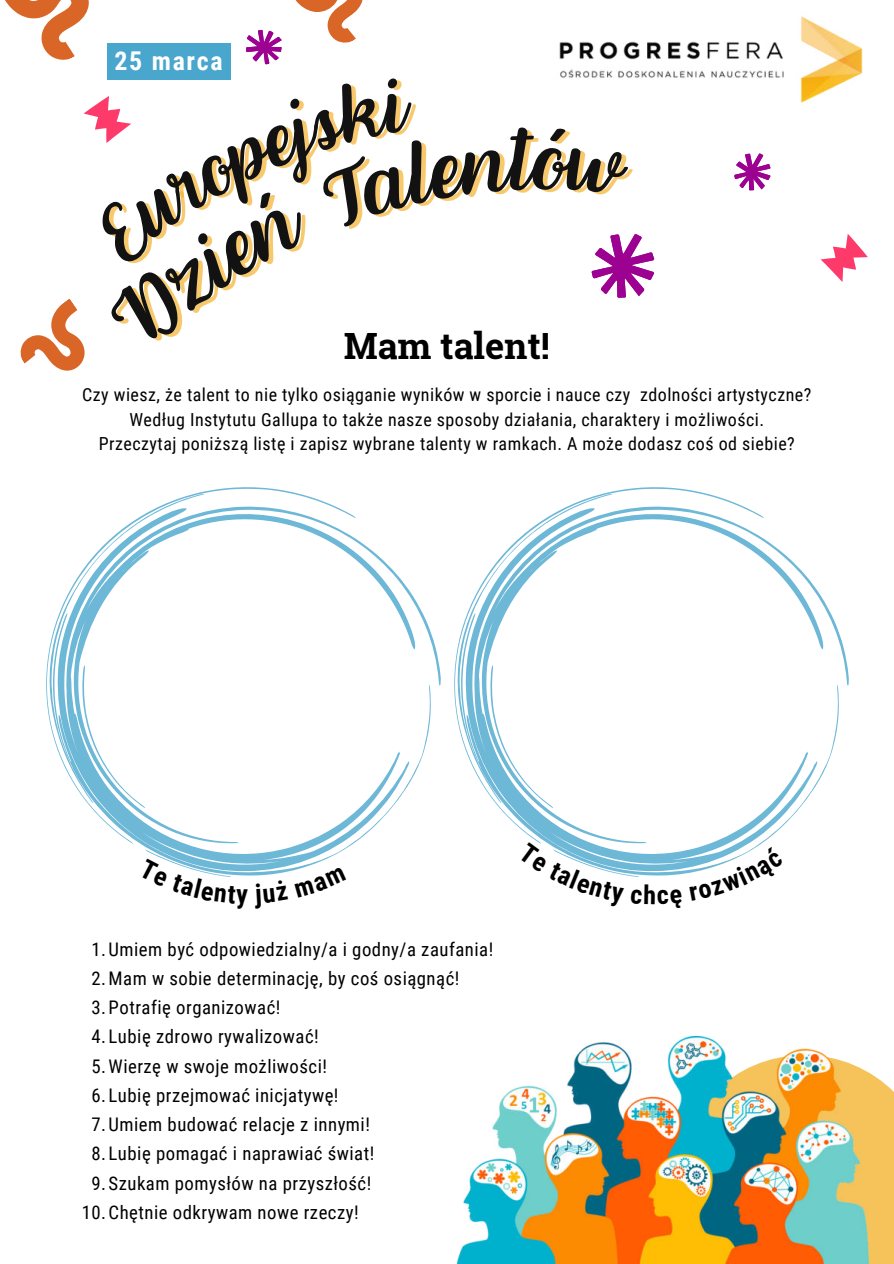
<style>
.page{position:relative;width:894px;height:1264px;background:#fff}
.page>*{position:absolute;margin:0;border:0;box-sizing:border-box;transform-origin:0 0}
.t1{font:700 36.15px "Roboto Slab";color:#000}
.t2{font:700 25.95px "Roboto Condensed";letter-spacing:.065em;color:#fff}
.t3{font:18.75px "Roboto Condensed";letter-spacing:.025em;color:#000}
.t4{font:18px/24.8px "Roboto Condensed";letter-spacing:.025em;color:#000;text-align:center}
</style>
<div class="page">
<div style="left:868px;top:1072px;width:25px;height:191px;background:#f6c35b"></div>
<svg style="left:246px;top:30px;width:36px;height:35px"></svg>
<svg style="left:734px;top:153px;width:36px;height:37px"></svg>
<svg style="left:295px;top:0;width:68px;height:43px"></svg>
<svg style="left:5px;top:0;width:84px;height:60px"></svg>
<svg style="left:820px;top:234px;width:47px;height:48px"></svg>
<img style="left:457px;top:1036px;width:411px;height:227px">
<img style="left:559px;top:16px;width:304px;height:87px">
<svg style="left:248px;top:539px;width:193px;height:337px"></svg>
<svg style="left:46px;top:487px;width:310px;height:230px"></svg>
<svg style="left:49px;top:493px;width:155px;height:120px"></svg>
<svg style="left:49px;top:613px;width:383px;height:262px"></svg>
<svg style="left:764px;top:539px;width:84px;height:147px"></svg>
<svg style="left:454px;top:487px;width:310px;height:229px"></svg>
<svg style="left:457px;top:493px;width:155px;height:120px"></svg>
<svg style="left:457px;top:613px;width:382px;height:261px"></svg>
<div style="left:107px;top:43px;width:123px;height:37px;background:#49a6cd"></div>
<svg style="left:20px;top:74px;width:634px;height:296px"></svg>
<svg style="left:139px;top:849px;width:109px;height:28px"></svg>
<svg style="left:294px;top:866px;width:52px;height:10px"></svg>
<svg style="left:518px;top:842px;width:164px;height:35px"></svg>
<svg style="left:689px;top:846px;width:94px;height:28px"></svg>
<h2 class="t2" style="left:114px;top:43px;width:110px">25 marca</h2>
<h1 class="t1" style="left:343px;top:321px;width:207px">Mam talent!</h1>
<p class="t4" style="left:82px;top:381px;width:730px">Czy wiesz, że talent to nie tylko osiąganie wyników w sporcie i nauce czy zdolności artystyczne?<br>Według Instytutu Gallupa to także nasze sposoby działania, charaktery i możliwości.<br>Przeczytaj poniższą listę i zapisz wybrane talenty w ramkach. A może dodasz coś od siebie?</p>
<p class="t3" style="left:91px;top:935px;width:403px">1.Umiem być odpowiedzialny/a i godny/a zaufania!</p>
<p class="t3" style="left:91px;top:965px;width:369px">2.Mam w sobie determinację, by coś osiągnąć!</p>
<p class="t3" style="left:91px;top:994px;width:190px">3.Potrafię organizować!</p>
<p class="t3" style="left:91px;top:1023px;width:229px">4.Lubię zdrowo rywalizować!</p>
<p class="t3" style="left:91px;top:1052px;width:237px">5.Wierzę w swoje możliwości!</p>
<p class="t3" style="left:91px;top:1082px;width:248px">6.Lubię przejmować inicjatywę!</p>
<p class="t3" style="left:91px;top:1111px;width:280px">7.Umiem budować relacje z innymi!</p>
<p class="t3" style="left:91px;top:1140px;width:284px">8.Lubię pomagać i naprawiać świat!</p>
<p class="t3" style="left:91px;top:1169px;width:281px">9.Szukam pomysłów na przyszłość!</p>
<p class="t3" style="left:82px;top:1199px;width:278px">10.Chętnie odkrywam nowe rzeczy!</p>
</div>
